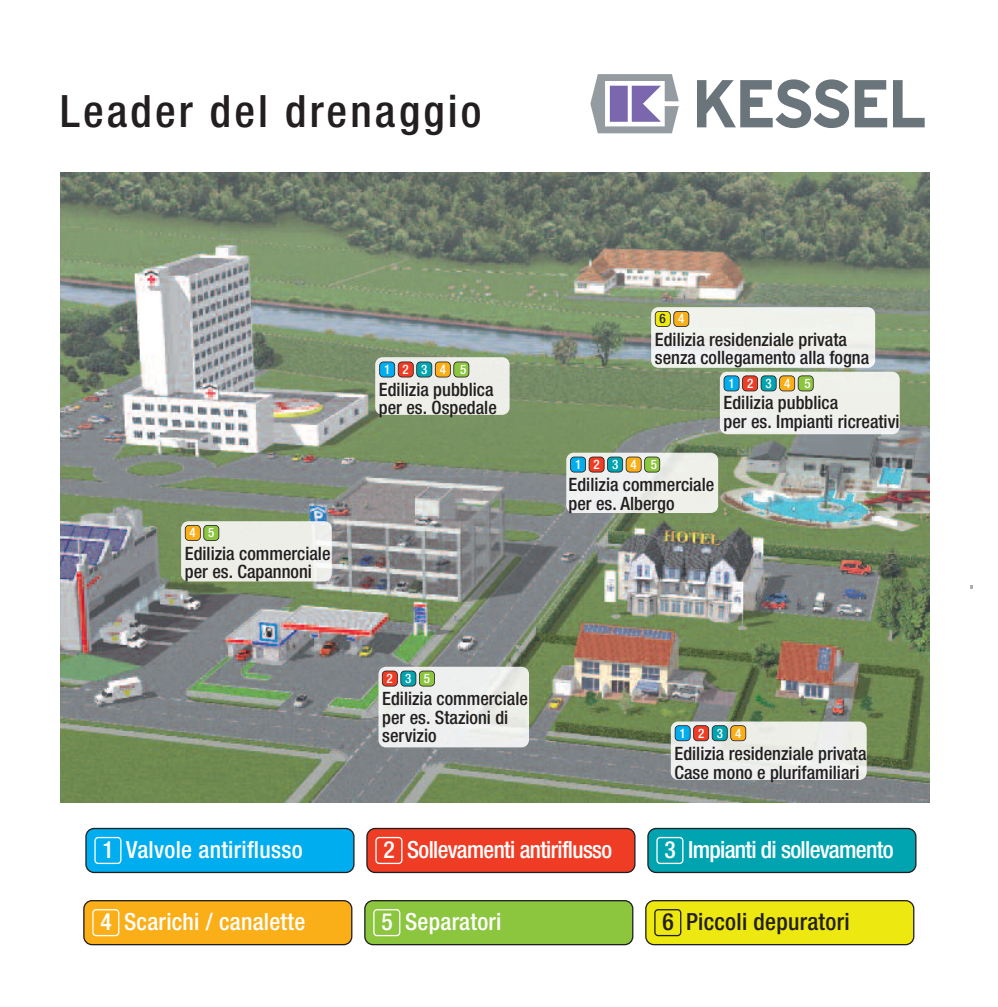
<style>
.page{position:relative;width:998px;height:1007px;background:#fff}
.page>*{position:absolute;margin:0;border:0;box-sizing:border-box;transform-origin:0 0}
.t1{font:500 condensed 44.8px "Helvetica Neue";letter-spacing:.07em;color:#231f20}
.t2{font:500 condensed 23.8px "Helvetica Neue";letter-spacing:.01em;color:#fff}
.t3{font:500 condensed 23.8px "Helvetica Neue";letter-spacing:-.015em;color:#fff}
.t4{font:500 condensed 23.8px "Helvetica Neue";letter-spacing:.01em;color:#231f20}
.t5{font:500 condensed 18.2px/18.2px "Helvetica Neue";color:#231f20}
.t6{font:500 condensed 12.95px "Helvetica Neue";letter-spacing:.93em;color:#fff}
.t7{font:500 condensed 12.95px "Helvetica Neue";color:#262626}
.s1{color:#fff}
</style>
<div class="page">
<img style="left:60px;top:173px;width:869px;height:629px">
<img style="left:651px;top:307px;width:224px;height:60px">
<div style="left:720px;top:371px;width:179px;height:63px;background:#eff0ea"></div>
<div style="left:724px;top:375px;width:15px;height:16px;background:#00aeef;border-radius:4px"></div>
<div style="left:723px;top:375px;width:16px;height:16px;border:2px solid #231f20;border-radius:4px"></div>
<div style="left:742px;top:375px;width:15px;height:16px;background:#ef3c25;border-radius:4px"></div>
<div style="left:742px;top:375px;width:16px;height:16px;border:2px solid #231f20;border-radius:4px"></div>
<div style="left:761px;top:375px;width:15px;height:16px;background:#00a4b1;border-radius:4px"></div>
<div style="left:760px;top:375px;width:16px;height:16px;border:2px solid #231f20;border-radius:4px"></div>
<div style="left:779px;top:375px;width:15px;height:16px;background:#faaf18;border-radius:4px"></div>
<div style="left:779px;top:375px;width:16px;height:16px;border:2px solid #231f20;border-radius:4px"></div>
<div style="left:798px;top:375px;width:15px;height:16px;background:#8bc63e;border-radius:4px"></div>
<div style="left:798px;top:375px;width:15px;height:16px;border:2px solid #231f20;border-radius:4px"></div>
<div style="left:655px;top:311px;width:15px;height:15px;background:#ece810;border-radius:4px"></div>
<div style="left:655px;top:311px;width:16px;height:16px;border:2px solid #231f20;border-radius:4px"></div>
<div style="left:674px;top:311px;width:15px;height:15px;background:#faaf18;border-radius:4px"></div>
<div style="left:673px;top:311px;width:16px;height:16px;border:2px solid #231f20;border-radius:4px"></div>
<img style="left:671px;top:721px;width:195px;height:58px">
<img style="left:378px;top:666px;width:151px;height:81px">
<img style="left:566px;top:452px;width:152px;height:60px">
<div style="left:375px;top:357px;width:134px;height:57px;background:#edeee8"></div>
<img style="left:181px;top:521px;width:151px;height:60px">
<div style="left:185px;top:525px;width:15px;height:15px;background:#faaf18;border-radius:4px"></div>
<div style="left:185px;top:524px;width:16px;height:16px;border:2px solid #231f20;border-radius:4px"></div>
<div style="left:204px;top:525px;width:15px;height:15px;background:#8bc63e;border-radius:4px"></div>
<div style="left:203px;top:524px;width:16px;height:16px;border:2px solid #231f20;border-radius:4px"></div>
<div style="left:86px;top:828px;width:268px;height:44px;background:#00aeef;border-radius:8px"></div>
<div style="left:85px;top:827px;width:269px;height:45px;border:3px solid #231f20;border-radius:9px"></div>
<div style="left:94px;top:836px;width:27px;height:27px;border:3px solid #fff;border-radius:4px"></div>
<div style="left:367px;top:828px;width:268px;height:44px;background:#ef3c25;border-radius:8px"></div>
<div style="left:366px;top:827px;width:269px;height:45px;border:3px solid #231f20;border-radius:9px"></div>
<div style="left:375px;top:836px;width:27px;height:27px;border:3px solid #fff;border-radius:4px"></div>
<div style="left:648px;top:828px;width:268px;height:44px;background:#00a4b1;border-radius:8px"></div>
<div style="left:647px;top:827px;width:269px;height:45px;border:3px solid #231f20;border-radius:9px"></div>
<div style="left:656px;top:836px;width:27px;height:27px;border:3px solid #fff;border-radius:4px"></div>
<div style="left:84px;top:900px;width:268px;height:44px;background:#faaf18;border-radius:8px"></div>
<div style="left:83px;top:899px;width:269px;height:45px;border:3px solid #231f20;border-radius:9px"></div>
<div style="left:92px;top:908px;width:27px;height:27px;border:3px solid #fff;border-radius:4px"></div>
<div style="left:365px;top:900px;width:268px;height:44px;background:#8bc63e;border-radius:8px"></div>
<div style="left:364px;top:899px;width:269px;height:45px;border:3px solid #231f20;border-radius:9px"></div>
<div style="left:373px;top:908px;width:27px;height:27px;border:3px solid #fff;border-radius:4px"></div>
<div style="left:646px;top:900px;width:267px;height:44px;background:#ece810;border-radius:8px"></div>
<div style="left:645px;top:899px;width:269px;height:45px;border:3px solid #231f20;border-radius:9px"></div>
<div style="left:654px;top:908px;width:27px;height:27px;border:3px solid #231f20;border-radius:4px"></div>
<div style="left:570px;top:457px;width:15px;height:15px;background:#00aeef;border-radius:4px"></div>
<div style="left:570px;top:456px;width:16px;height:16px;border:2px solid #231f20;border-radius:4px"></div>
<div style="left:589px;top:457px;width:15px;height:15px;background:#ef3c25;border-radius:4px"></div>
<div style="left:588px;top:456px;width:16px;height:16px;border:2px solid #231f20;border-radius:4px"></div>
<div style="left:607px;top:457px;width:15px;height:15px;background:#00a4b1;border-radius:4px"></div>
<div style="left:607px;top:456px;width:16px;height:16px;border:2px solid #231f20;border-radius:4px"></div>
<div style="left:626px;top:457px;width:15px;height:15px;background:#faaf18;border-radius:4px"></div>
<div style="left:626px;top:456px;width:15px;height:16px;border:2px solid #231f20;border-radius:4px"></div>
<div style="left:644px;top:457px;width:16px;height:15px;background:#8bc63e;border-radius:4px"></div>
<div style="left:644px;top:456px;width:16px;height:16px;border:2px solid #231f20;border-radius:4px"></div>
<div style="left:380px;top:362px;width:15px;height:15px;background:#00aeef;border-radius:4px"></div>
<div style="left:379px;top:361px;width:16px;height:16px;border:2px solid #231f20;border-radius:4px"></div>
<div style="left:398px;top:362px;width:15px;height:15px;background:#ef3c25;border-radius:4px"></div>
<div style="left:398px;top:361px;width:16px;height:16px;border:2px solid #231f20;border-radius:4px"></div>
<div style="left:417px;top:362px;width:15px;height:15px;background:#00a4b1;border-radius:4px"></div>
<div style="left:416px;top:361px;width:16px;height:16px;border:2px solid #231f20;border-radius:4px"></div>
<div style="left:435px;top:362px;width:15px;height:15px;background:#faaf18;border-radius:4px"></div>
<div style="left:435px;top:361px;width:16px;height:16px;border:2px solid #231f20;border-radius:4px"></div>
<div style="left:454px;top:362px;width:15px;height:15px;background:#8bc63e;border-radius:4px"></div>
<div style="left:453px;top:361px;width:16px;height:16px;border:2px solid #231f20;border-radius:4px"></div>
<div style="left:675px;top:725px;width:15px;height:15px;background:#00aeef;border-radius:4px"></div>
<div style="left:674px;top:725px;width:16px;height:15px;border:2px solid #231f20;border-radius:4px"></div>
<div style="left:693px;top:725px;width:16px;height:15px;background:#ef3c25;border-radius:4px"></div>
<div style="left:693px;top:725px;width:16px;height:15px;border:2px solid #231f20;border-radius:4px"></div>
<div style="left:712px;top:725px;width:15px;height:15px;background:#00a4b1;border-radius:4px"></div>
<div style="left:712px;top:725px;width:15px;height:15px;border:2px solid #231f20;border-radius:4px"></div>
<div style="left:730px;top:725px;width:16px;height:15px;background:#faaf18;border-radius:4px"></div>
<div style="left:730px;top:725px;width:16px;height:15px;border:2px solid #231f20;border-radius:4px"></div>
<div style="left:382px;top:670px;width:15px;height:15px;background:#ef3c25;border-radius:4px"></div>
<div style="left:382px;top:670px;width:16px;height:16px;border:2px solid #231f20;border-radius:4px"></div>
<div style="left:401px;top:670px;width:15px;height:15px;background:#00a4b1;border-radius:4px"></div>
<div style="left:400px;top:670px;width:16px;height:16px;border:2px solid #231f20;border-radius:4px"></div>
<div style="left:419px;top:670px;width:15px;height:15px;background:#8bc63e;border-radius:4px"></div>
<div style="left:419px;top:670px;width:16px;height:16px;border:2px solid #231f20;border-radius:4px"></div>
<svg style="left:697px;top:79px;width:227px;height:49px"></svg>
<svg style="left:590px;top:74px;width:89px;height:59px"></svg>
<h1 class="t1" style="left:60px;top:95px;width:423px">Leader del drenaggio</h1>
<p class="t6" style="left:190px;top:528px;width:26px">4 5</p>
<p class="t5" style="left:185px;top:545px;width:147px">Edilizia commerciale per es. Capannoni</p>
<p class="t6" style="left:384px;top:364px;width:84px">1234 5</p>
<p class="t5" style="left:379px;top:381px;width:119px">Edilizia pubblica per es. Ospedale</p>
<p class="t7" style="left:659px;top:314px;width:26px">6 <span class="s1">4</span></p>
<p class="t5" style="left:655px;top:332px;width:216px">Edilizia residenziale privata senza collegamento alla fogna</p>
<p class="t6" style="left:728px;top:378px;width:84px">1234 5</p>
<p class="t5" style="left:723px;top:395px;width:177px">Edilizia pubblica<br>per es. Impianti ricreativi</p>
<p class="t6" style="left:575px;top:459px;width:84px">1234 5</p>
<p class="t5" style="left:568px;top:477px;width:147px">Edilizia commerciale per es. Albergo</p>
<p class="t6" style="left:387px;top:673px;width:45px">235</p>
<p class="t5" style="left:382px;top:691px;width:147px">Edilizia commerciale per es. Stazioni di servizio</p>
<p class="t6" style="left:679px;top:728px;width:63px">1234</p>
<p class="t5" style="left:674px;top:745px;width:193px">Edilizia residenziale privata<br>Case mono e plurifamiliari</p>
<h2 class="t2" style="left:103px;top:840px;width:201px">1 Valvole antiriflusso</h2>
<h2 class="t3" style="left:384px;top:840px;width:230px">2 Sollevamenti antiriflusso</h2>
<h2 class="t3" style="left:664px;top:840px;width:230px">3 Impianti di sollevamento</h2>
<h2 class="t2" style="left:101px;top:912px;width:206px">4 Scarichi / canalette</h2>
<h2 class="t2" style="left:381px;top:912px;width:121px">5 Separatori</h2>
<h2 class="t4" style="left:662px;top:912px;width:189px">6 Piccoli depuratori</h2>
</div>
